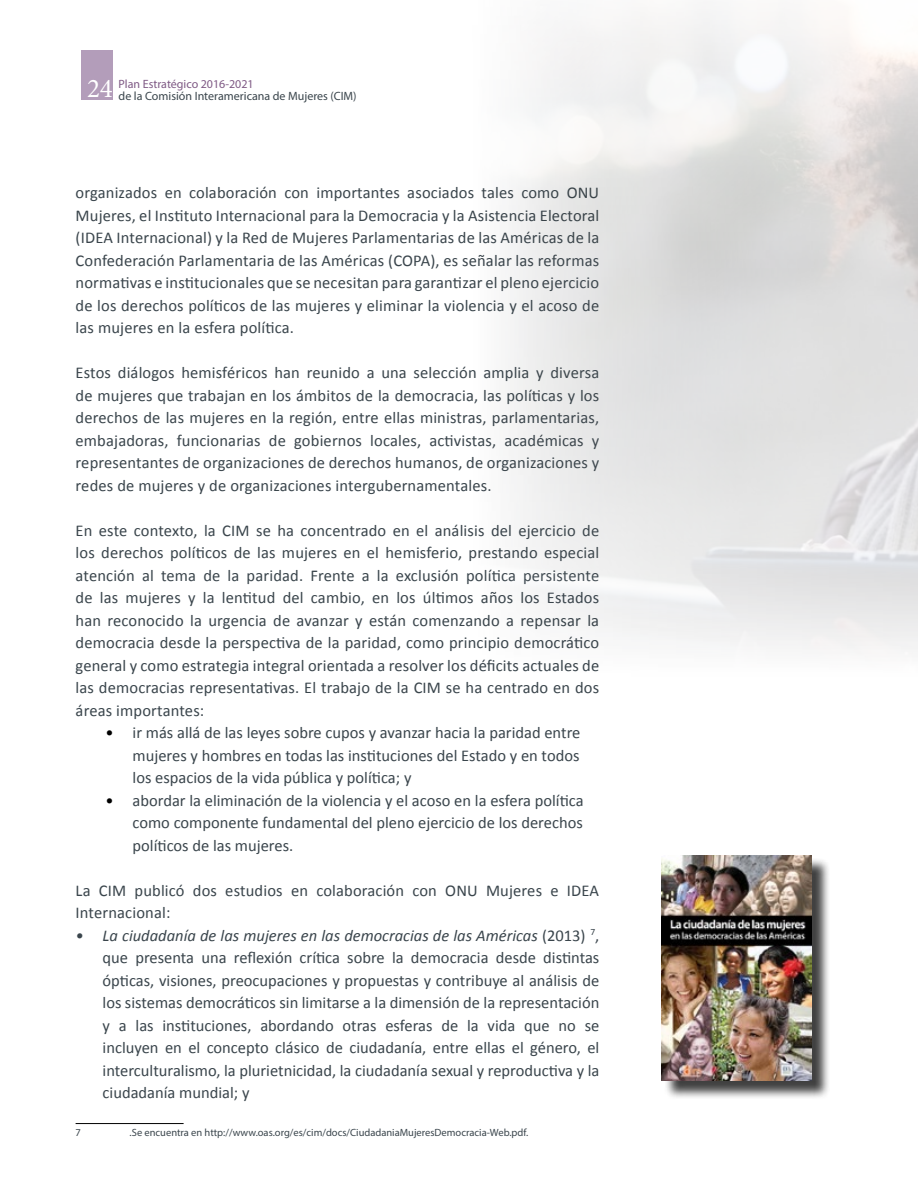
<style>
.page{position:relative;width:918px;height:1188px;background:#fff}
.page>*{position:absolute;margin:0;border:0;box-sizing:border-box;transform-origin:0 0}
.t1{font:27px "Minion Pro";color:#fff}
.t2{font:16.5px/22.5px "Calibri";color:#3a454c;text-align:justify}
.t3{font:12px "Myriad Pro";color:#3a454c}
.t4{font:12px "Myriad Pro";color:#7f5a85}
.t5{font:10.5px "Myriad Pro";color:#3a454c}
.s1{color:#000}
.s2{font-style:italic}
</style>
<div class="page">
<div style="left:81px;top:50px;width:31px;height:50px;background:#b39dba"></div>
<hr style="left:76px;top:1123px;width:108px;height:1px;background:#000">
<div style="left:664px;top:858px;width:166px;height:242px;background:#000;opacity:.75"></div>
<img style="left:662px;top:855px;width:150px;height:226px">
<p class="t4" style="left:119px;top:77px;width:137px">Plan Estratégico 2016-2021</p>
<h1 class="t1" style="left:87px;top:71px;width:27px">24</h1>
<p class="t3" style="left:119px;top:89px;width:239px">de la Comisión Interamericana de Mujeres (CIM)</p>
<p class="t2" style="left:76px;top:181px;width:525px">organizados en colaboración con importantes asociados tales como ONU Mujeres, el Instituto Internacional para la Democracia y la Asistencia Electoral (IDEA Internacional) y la Red de Mujeres Parlamentarias de las Américas de la Confederación Parlamentaria de las Américas (COPA), es señalar las reformas normativas e institucionales que se necesitan para garantizar el pleno ejercicio de los derechos políticos de las mujeres y eliminar la violencia y el acoso de las mujeres en la esfera política.</p>
<p class="t2" style="left:76px;top:361px;width:525px">Estos diálogos hemisféricos han reunido a una selección amplia y diversa de mujeres que trabajan en los ámbitos de la democracia, las políticas y los derechos de las mujeres en la región, entre ellas ministras, parlamentarias, embajadoras, funcionarias de gobiernos locales, activistas, académicas y representantes de organizaciones de derechos humanos, de organizaciones y redes de mujeres y de organizaciones intergubernamentales.</p>
<p class="t2" style="left:76px;top:519px;width:525px">En este contexto, la CIM se ha concentrado en el análisis del ejercicio de los derechos políticos de las mujeres en el hemisferio, prestando especial atención al tema de la paridad. Frente a la exclusión política persistente de las mujeres y la lentitud del cambio, en los últimos años los Estados han reconocido la urgencia de avanzar y están comenzando a repensar la democracia desde la perspectiva de la paridad, como principio democrático general y como estrategia integral orientada a resolver los déficits actuales de las democracias representativas. El trabajo de la CIM se ha centrado en dos áreas importantes:</p>
<p class="t2" style="left:133px;top:721px;width:449px;text-indent:-27px"><span class="s1">•</span> ir más allá de las leyes sobre cupos y avanzar hacia la paridad entre mujeres y hombres en todas las instituciones del Estado y en todos los espacios de la vida pública y política; y</p>
<p class="t2" style="left:133px;top:789px;width:453px;text-indent:-27px"><span class="s1">•</span> abordar la eliminación de la violencia y el acoso en la esfera política como componente fundamental del pleno ejercicio de los derechos políticos de las mujeres.</p>
<p class="t2" style="left:76px;top:879px;width:525px">La CIM publicó dos estudios en colaboración con ONU Mujeres e IDEA<br>Internacional:</p>
<p class="t2" style="left:103px;top:924px;width:498px;text-indent:-27px"><span class="s2">• La ciudadanía de las mujeres en las democracias de las Américas</span> (2013)<sup>1</sup><sup>7</sup>, que presenta una reflexión crítica sobre la democracia desde distintas ópticas, visiones, preocupaciones y propuestas y contribuye al análisis de los sistemas democráticos sin limitarse a la dimensión de la representación y a las instituciones, abordando otras esferas de la vida que no se incluyen en el concepto clásico de ciudadanía, entre ellas el género, el interculturalismo, la plurietnicidad, la ciudadanía sexual y reproductiva y la ciudadanía mundial; y</p>
<p class="t5" style="left:76px;top:1126px;width:7px">7</p>
<p class="t5" style="left:130px;top:1126px;width:400px">.Se encuentra en http://www.oas.org/es/cim/docs/CiudadaniaMujeresDemocracia-Web.pdf.</p>
</div>
